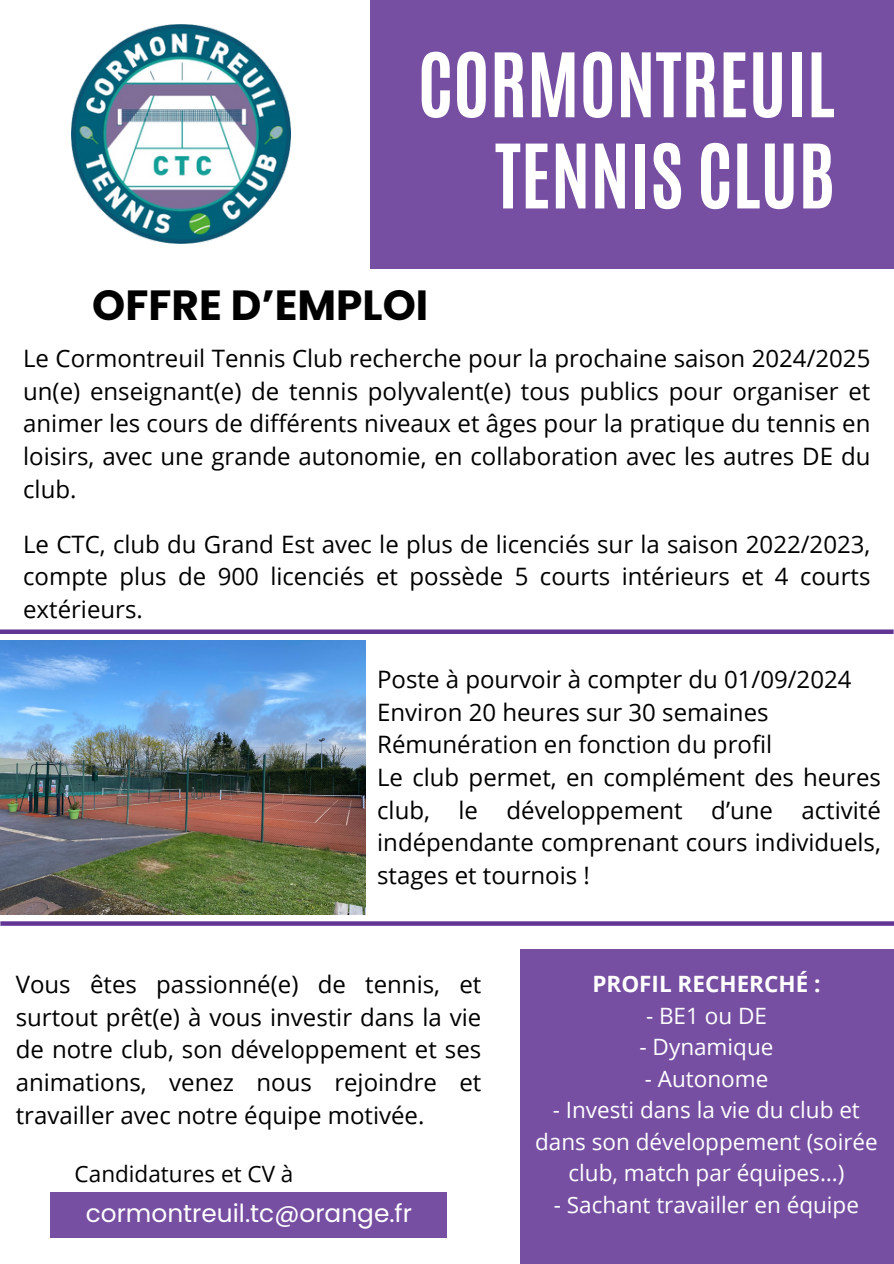
<style>
.page{position:relative;width:894px;height:1264px;background:#fff}
.page>*{position:absolute;margin:0;border:0;box-sizing:border-box;transform-origin:0 0}
.t1{font:700 75.45px/91.2px "Antonio";color:#fff;text-align:right}
.t2{font:700 42.15px "Poppins";color:#000}
.t3{font:24.75px "Poppins";color:#fff}
.t4{font:24px/32.7px "Open Sans";color:#000;text-align:justify}
.t5{font:22.5px/31.5px "Open Sans";color:#fff;text-align:center}
.t6{font:22.5px "Open Sans";color:#000}
.t7{font:700 22.5px "Open Sans";color:#fff}
</style>
<div class="page">
<div style="left:369px;top:0;width:524px;height:268px;background:#764fa2"></div>
<img style="left:72px;top:24px;width:218px;height:220px">
<div style="left:51px;top:1192px;width:396px;height:45px;background:#764fa2"></div>
<div style="left:519px;top:948px;width:374px;height:315px;background:#764fa2"></div>
<img style="left:0;top:640px;width:365px;height:274px">
<div style="left:0;top:629px;width:893px;height:5px;background:#613594"></div>
<svg style="left:0;top:921px;width:893px;height:4px;background:#6c449b"></svg>
<p class="t1" style="left:417px;top:40px;width:418px">CORMONTREUIL<br>TENNIS CLUB</p>
<p class="t2" style="left:92px;top:276px;width:337px">OFFRE D’EMPLOI</p>
<p class="t4" style="left:23px;top:341px;width:848px">Le Cormontreuil Tennis Club recherche pour la prochaine saison 2024/2025 un(e) enseignant(e) de tennis polyvalent(e) tous publics pour organiser et animer les cours de différents niveaux et âges pour la pratique du tennis en loisirs, avec une grande autonomie, en collaboration avec les autres DE du club.</p>
<p class="t4" style="left:23px;top:527px;width:848px">Le CTC, club du Grand Est avec le plus de licenciés sur la saison 2022/2023, compte plus de 900 licenciés et possède 5 courts intérieurs et 4 courts extérieurs.</p>
<p class="t4" style="left:377px;top:662px;width:475px">Poste à pourvoir à compter du 01/09/2024</p>
<p class="t4" style="left:377px;top:695px;width:393px">Environ 20 heures sur 30 semaines</p>
<p class="t4" style="left:377px;top:727px;width:396px">Rémunération en fonction du profil</p>
<p class="t4" style="left:377px;top:760px;width:505px">Le club permet, en complément des heures club, le développement d’une activité indépendante comprenant cours individuels, stages et tournois !</p>
<p class="t4" style="left:16px;top:967px;width:467px">Vous êtes passionné(e) de tennis, et surtout prêt(e) à vous investir dans la vie de notre club, son développement et ses animations, venez nous rejoindre et travailler avec notre équipe motivée.</p>
<p class="t6" style="left:75px;top:1157px;width:220px">Candidatures et CV à</p>
<p class="t3" style="left:86px;top:1196px;width:328px">cormontreuil.tc@orange.fr</p>
<p class="t7" style="left:592px;top:968px;width:229px">PROFIL RECHERCHÉ :</p>
<p class="t5" style="left:645px;top:999px;width:122px">- BE1 ou DE</p>
<p class="t5" style="left:639px;top:1030px;width:135px">- Dynamique</p>
<p class="t5" style="left:644px;top:1062px;width:125px">- Autonome</p>
<p class="t5" style="left:535px;top:1093px;width:344px">- Investi dans la vie du club et dans son développement (soirée club, match par équipes…)</p>
<p class="t5" style="left:553px;top:1188px;width:306px">- Sachant travailler en équipe</p>
</div>
